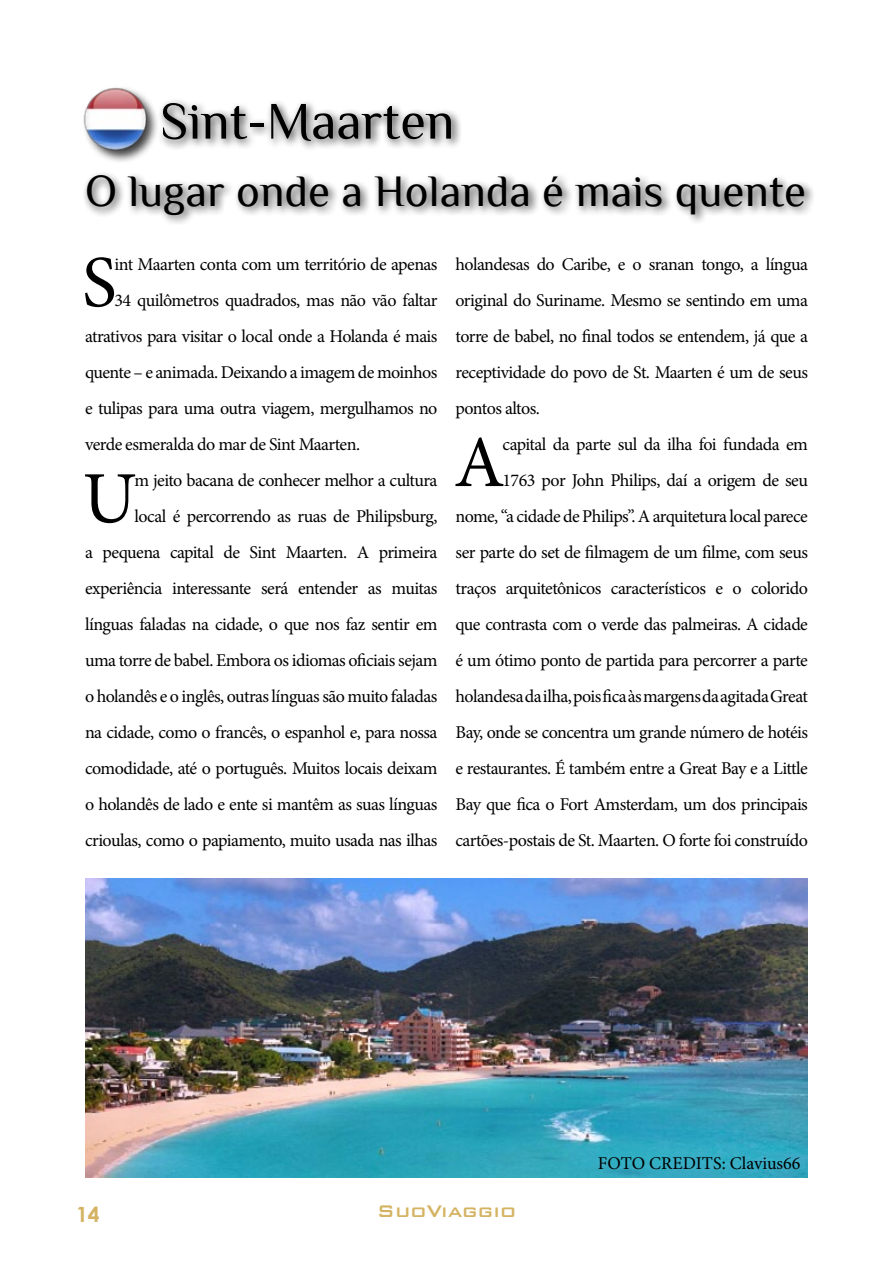
<style>
.page{position:relative;width:893px;height:1263px;background:#fff}
.page>*{position:absolute;margin:0;border:0;box-sizing:border-box;transform-origin:0 0}
.t1{font:73.35px "Minion Pro";color:#000}
.t2{font:52.5px "Philosopher";color:#000}
.t3{font:45px "Philosopher";color:#000}
.t4{font:500 22.5px "Bank Gothic BT";color:#d4b362}
.t5{font:700 21px "Century Gothic";color:#d4b362}
.t6{font:18px/36px "Minion Pro";letter-spacing:-.03em;color:#000;text-align:right}
.t7{font:18px "Minion Pro";color:#000}
</style>
<div class="page">
<div style="left:81px;top:170px;width:734px;height:56px;background:#000;opacity:.75"></div>
<img style="left:85px;top:878px;width:723px;height:300px">
<div style="left:157px;top:98px;width:306px;height:54px;background:#000;opacity:.75"></div>
<div style="left:83px;top:86px;width:76px;height:78px;background:#000;opacity:.75"></div>
<img style="left:83px;top:86px;width:77px;height:67px">
<h2 class="t2" style="left:160px;top:94px;width:296px">Sint-Maarten</h2>
<h3 class="t3" style="left:85px;top:168px;width:723px">O lugar onde a Holanda é mais quente</h3>
<h1 class="t1" style="left:82px;top:233px;width:36px">S</h1>
<p class="t6" style="left:115px;top:246px;width:324px">int Maarten conta com um território de apenas</p>
<p class="t6" style="left:115px;top:282px;width:324px">34 quilômetros quadrados, mas não vão faltar</p>
<p class="t6" style="left:85px;top:318px;width:354px">atrativos para visitar o local onde a Holanda é mais</p>
<p class="t6" style="left:85px;top:354px;width:354px">quente – e animada. Deixando a imagem de moinhos</p>
<p class="t6" style="left:85px;top:390px;width:354px">e tulipas para uma outra viagem, mergulhamos no</p>
<p class="t6" style="left:85px;top:426px;width:277px">verde esmeralda do mar de Sint Maarten.</p>
<h1 class="t1" style="left:83px;top:449px;width:56px">U</h1>
<p class="t6" style="left:85px;top:462px;width:354px">m jeito bacana de conhecer melhor a cultura<br>local é percorrendo as ruas de Philipsburg,<br>a pequena capital de Sint Maarten. A primeira experiência interessante será entender as muitas línguas faladas na cidade, o que nos faz sentir em uma torre de babel. Embora os idiomas oficiais sejam o holandês e o inglês, outras línguas são muito faladas na cidade, como o francês, o espanhol e, para nossa comodidade, até o português. Muitos locais deixam o holandês de lado e ente si mantêm as suas línguas crioulas, como o papiamento, muito usada nas ilhas</p>
<p class="t6" style="left:455px;top:246px;width:354px;text-align:justify">holandesas do Caribe, e o sranan tongo, a língua original do Suriname. Mesmo se sentindo em uma torre de babel, no final todos se entendem, já que a receptividade do povo de St. Maarten é um de seus pontos altos.</p>
<h1 class="t1" style="left:454px;top:413px;width:52px">A</h1>
<p class="t6" style="left:455px;top:426px;width:354px">capital da parte sul da ilha foi fundada em<br>1763 por John Philips, daí a origem de seu nome, “a cidade de Philips”. A arquitetura local parece ser parte do set de filmagem de um filme, com seus traços arquitetônicos característicos e o colorido que contrasta com o verde das palmeiras. A cidade é um ótimo ponto de partida para percorrer a parte holandesa da ilha, pois fica às margens da agitada Great Bay, onde se concentra um grande número de hotéis e restaurantes. É também entre a Great Bay e a Little Bay que fica o Fort Amsterdam, um dos principais cartões-postais de St. Maarten. O forte foi construído</p>
<p class="t7" style="left:598px;top:1151px;width:204px">FOTO CREDITS: Clavius66</p>
<p class="t5" style="left:76px;top:1199px;width:25px">14</p>
<p class="t4" style="left:377px;top:1199px;width:141px">SuoViaggio</p>
</div>
